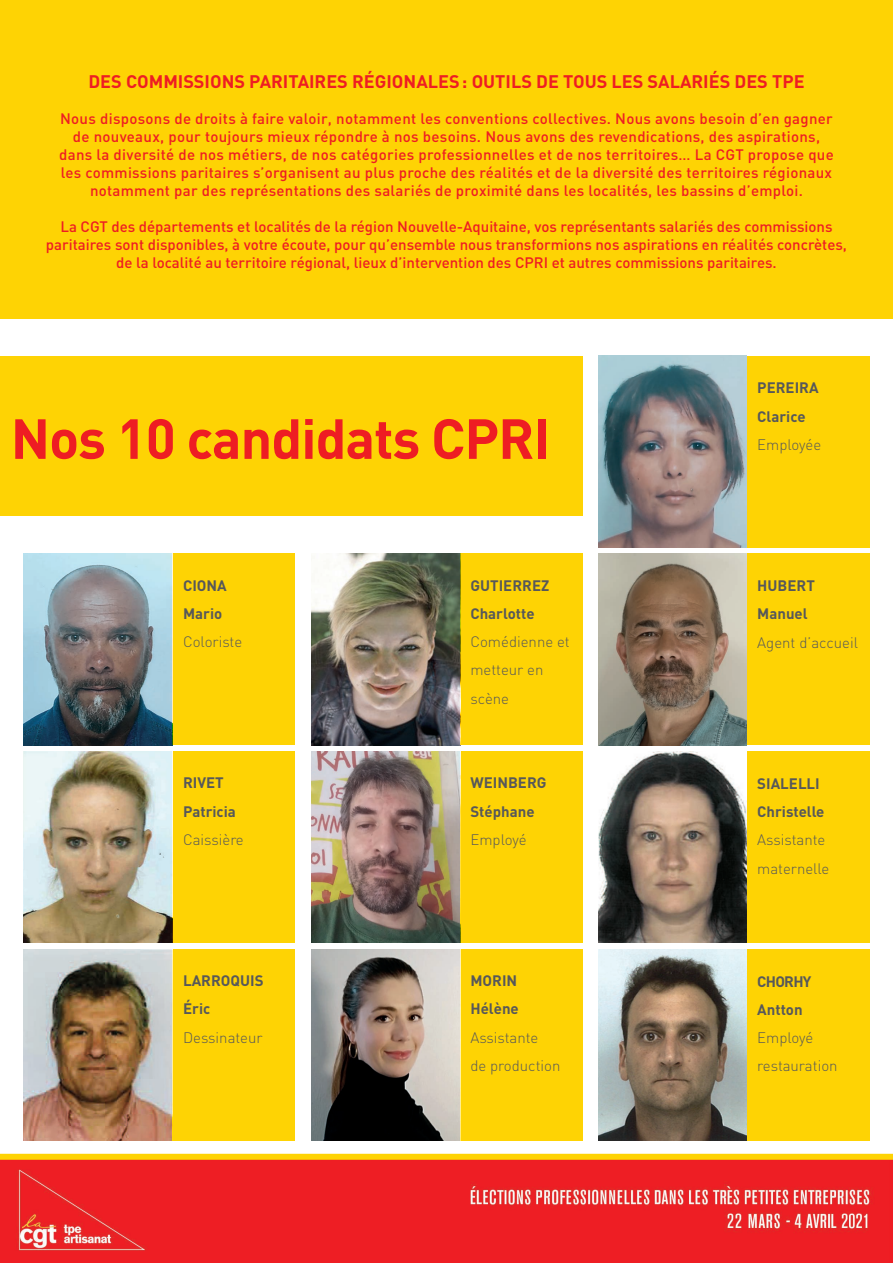
<style>
.page{position:relative;width:893px;height:1263px;background:#fff}
.page>*{position:absolute;margin:0;border:0;box-sizing:border-box;transform-origin:0 0}
.t1{font:700 55.5px "DIN";letter-spacing:-.02em;color:#ee1d23}
.t2{font:700 18px "DIN";color:#ee1d23}
.t3{font:500 15px/18px "DIN";letter-spacing:.02em;color:#ee1d23;text-align:center}
.t4{font:500 15px/18px "DIN";color:#ee1d23;text-align:center}
.t5{font:300 15px/28.2px "DIN";color:#57585a}
.t6{font:700 15px/28.2px "DIN";color:#57585a}
.t7{font:700 15px/28.2px "DIN";letter-spacing:-.025em;color:#57585a}
</style>
<div class="page">
<img style="left:0;top:1160px;width:889px;height:103px">
<div style="left:0;top:1154px;width:893px;height:6px;background:#fed304"></div>
<div style="left:0;top:0;width:893px;height:319px;background:#fed304"></div>
<div style="left:0;top:356px;width:582px;height:160px;background:#fed304"></div>
<div style="left:460px;top:554px;width:122px;height:191px;background:#fed304"></div>
<div style="left:173px;top:554px;width:122px;height:191px;background:#fed304"></div>
<div style="left:460px;top:751px;width:122px;height:192px;background:#fed304"></div>
<div style="left:173px;top:751px;width:122px;height:192px;background:#fed304"></div>
<div style="left:460px;top:949px;width:122px;height:192px;background:#fed304"></div>
<div style="left:173px;top:949px;width:122px;height:192px;background:#fed304"></div>
<img style="left:311px;top:554px;width:149px;height:191px">
<img style="left:24px;top:554px;width:149px;height:191px">
<img style="left:311px;top:751px;width:149px;height:192px">
<img style="left:24px;top:751px;width:149px;height:192px">
<img style="left:311px;top:949px;width:149px;height:192px">
<img style="left:24px;top:949px;width:149px;height:192px">
<div style="left:747px;top:356px;width:122px;height:191px;background:#fed304"></div>
<div style="left:747px;top:554px;width:122px;height:191px;background:#fed304"></div>
<div style="left:747px;top:751px;width:122px;height:192px;background:#fed304"></div>
<div style="left:747px;top:949px;width:122px;height:192px;background:#fed304"></div>
<img style="left:598px;top:356px;width:149px;height:191px">
<img style="left:598px;top:554px;width:149px;height:191px">
<img style="left:598px;top:751px;width:149px;height:192px">
<img style="left:598px;top:949px;width:149px;height:192px">
<p class="t2" style="left:88px;top:70px;width:718px">DES COMMISSIONS PARITAIRES RÉGIONALES: OUTILS DE TOUS LES SALARIÉS DES TPE</p>
<p class="t3" style="left:59px;top:109px;width:776px">Nous disposons de droits à faire valoir, notamment les conventions collectives. Nous avons besoin d’en gagner de nouveaux, pour toujours mieux répondre à nos besoins. Nous avons des revendications, des aspirations, dans la diversité de nos métiers, de nos catégories professionnelles et de nos territoires… La CGT propose que les commissions paritaires s’organisent au plus proche des réalités et de la diversité des territoires régionaux notamment par des représentations des salariés de proximité dans les localités, les bassins d’emploi.</p>
<p class="t4" style="left:46px;top:217px;width:802px">La CGT des départements et localités de la région Nouvelle-Aquitaine, vos représentants salariés des commissions paritaires sont disponibles, à votre écoute, pour qu’ensemble nous transformions nos aspirations en réalités concrètes, de la localité au territoire régional, lieux d’intervention des CPRI et autres commissions paritaires.</p>
<h1 class="t1" style="left:11px;top:402px;width:541px">Nos 10 candidats CPRI</h1>
<p class="t6" style="left:183px;top:570px;width:45px">CIONA<br>Mario</p>
<p class="t5" style="left:183px;top:627px;width:61px">Coloriste</p>
<p class="t6" style="left:183px;top:768px;width:54px">RIVET<br>Patricia</p>
<p class="t5" style="left:183px;top:825px;width:62px">Caissière</p>
<p class="t6" style="left:183px;top:966px;width:82px">LARROQUIS<br>Éric</p>
<p class="t5" style="left:183px;top:1023px;width:81px">Dessinateur</p>
<p class="t6" style="left:470px;top:570px;width:81px">GUTIERREZ<br>Charlotte</p>
<p class="t5" style="left:470px;top:627px;width:101px">Comédienne et metteur en scène</p>
<p class="t6" style="left:470px;top:768px;width:78px">WEINBERG<br>Stéphane</p>
<p class="t5" style="left:470px;top:825px;width:58px">Employé</p>
<p class="t6" style="left:470px;top:966px;width:50px">MORIN<br>Hélène</p>
<p class="t5" style="left:470px;top:1023px;width:92px">Assistante<br>de production</p>
<p class="t6" style="left:757px;top:373px;width:63px">PEREIRA<br>Clarice</p>
<p class="t5" style="left:757px;top:430px;width:65px">Employée</p>
<p class="t6" style="left:757px;top:571px;width:59px">HUBERT<br>Manuel</p>
<p class="t5" style="left:757px;top:628px;width:102px">Agent d’accueil</p>
<p class="t6" style="left:757px;top:769px;width:69px">SIALELLI<br>Christelle</p>
<p class="t5" style="left:757px;top:826px;width:74px">Assistante maternelle</p>
<p class="t7" style="left:757px;top:966px;width:56px">CHORHY<br>Antton</p>
<p class="t5" style="left:757px;top:1023px;width:82px">Employé restauration</p>
</div>
